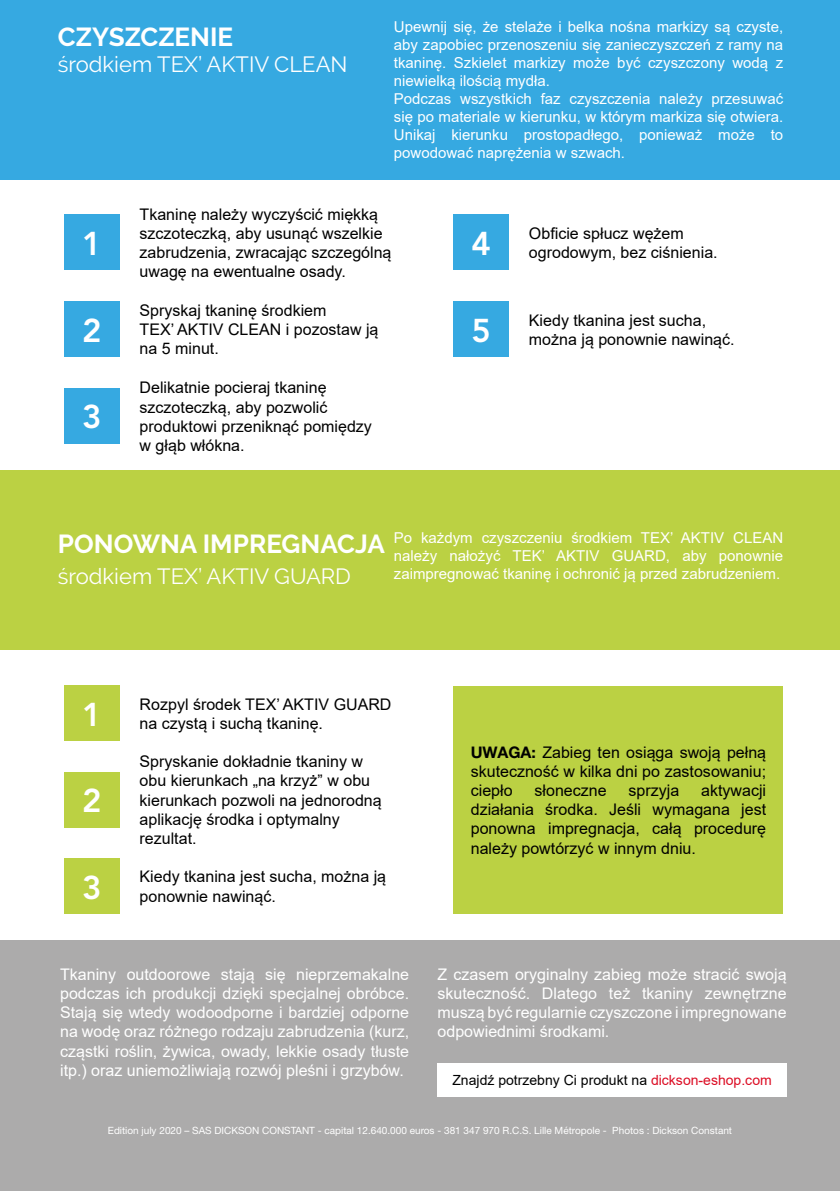
<style>
.page{position:relative;width:840px;height:1191px;background:#fff}
.page>*{position:absolute;margin:0;border:0;box-sizing:border-box;transform-origin:0 0}
.t1{font:800 32.8px "Avenir LT Std";color:#fff}
.t2{font:700 26px "Raleway";color:#fff}
.t3{font:22px "Raleway";color:#fff}
.t4{font:16px/19.2px "Arial";color:#000}
.t5{font:16px/19.2px "Arial";color:#fff;text-align:justify}
.t6{font:15px/18px "Arial";color:#fff}
.t7{font:14px "Arial";color:#000}
.t8{font:10px "Helvetica Neue LT Std";color:#fff}
.s1{font-family:"Helvetica Neue LT Std";font-weight:700}
.s2{color:#dc0c23}
</style>
<div class="page">
<div style="left:0;top:941px;width:839px;height:250px;background:#acabab"></div>
<div style="left:0;top:0;width:839px;height:180px;background:#36a9e1"></div>
<div style="left:0;top:470px;width:839px;height:180px;background:#bbd143"></div>
<div style="left:64px;top:215px;width:55px;height:55px;background:#36a9e1"></div>
<div style="left:453px;top:215px;width:55px;height:55px;background:#36a9e1"></div>
<div style="left:64px;top:302px;width:55px;height:55px;background:#36a9e1"></div>
<div style="left:453px;top:302px;width:55px;height:55px;background:#36a9e1"></div>
<div style="left:64px;top:388px;width:55px;height:55px;background:#36a9e1"></div>
<div style="left:453px;top:686px;width:329px;height:227px;background:#bbd143"></div>
<div style="left:64px;top:686px;width:55px;height:55px;background:#bbd143"></div>
<div style="left:64px;top:772px;width:55px;height:55px;background:#bbd143"></div>
<div style="left:64px;top:858px;width:55px;height:55px;background:#bbd143"></div>
<div style="left:437px;top:1063px;width:349px;height:33px;background:#fff"></div>
<h2 class="t2" style="left:58px;top:22px;width:177px">CZYSZCZENIE</h2>
<h3 class="t3" style="left:58px;top:52px;width:291px">środkiem TEX’ AKTIV CLEAN</h3>
<p class="t6" style="left:393px;top:18px;width:390px">Upewnij się, że stelaże i belka nośna markizy są czyste, aby zapobiec przenoszeniu się zanieczyszczeń z ramy na tkaninę. Szkielet markizy może być czyszczony wodą z niewielką ilością mydła.<br>Podczas wszystkich faz czyszczenia należy przesuwać się po materiale w kierunku, w którym markiza się otwiera.<br>Unikaj kierunku prostopadłego, ponieważ może to powodować naprężenia w szwach.</p>
<p class="t4" style="left:139px;top:204px;width:253px">Tkaninę należy wyczyścić miękką szczoteczką, aby usunąć wszelkie zabrudzenia, zwracając szczególną uwagę na ewentualne osady.</p>
<h1 class="t1" style="left:82px;top:224px;width:21px">1</h1>
<h1 class="t1" style="left:471px;top:224px;width:21px">4</h1>
<p class="t4" style="left:528px;top:223px;width:190px">Obficie spłucz wężem ogrodowym, bez ciśnienia.</p>
<p class="t4" style="left:139px;top:300px;width:240px">Spryskaj tkaninę środkiem<br>TEX’ AKTIV CLEAN i pozostaw ją na 5 minut.</p>
<p class="t4" style="left:528px;top:310px;width:207px">Kiedy tkanina jest sucha, można ją ponownie nawinąć.</p>
<p class="t4" style="left:139px;top:378px;width:234px">Delikatnie pocieraj tkaninę szczoteczką, aby pozwolić produktowi przeniknąć pomiędzy w głąb włókna.</p>
<h1 class="t1" style="left:82px;top:311px;width:21px">2</h1>
<h1 class="t1" style="left:471px;top:311px;width:21px">5</h1>
<h1 class="t1" style="left:82px;top:397px;width:21px">3</h1>
<h2 class="t2" style="left:58px;top:528px;width:328px">PONOWNA IMPREGNACJA</h2>
<h3 class="t3" style="left:58px;top:563px;width:294px">środkiem TEX’ AKTIV GUARD</h3>
<p class="t6" style="left:393px;top:529px;width:390px;text-align:justify">Po każdym czyszczeniu środkiem TEX’ AKTIV CLEAN należy nałożyć TEK’ AKTIV GUARD, aby ponownie zaimpregnować tkaninę i ochronić ją przed zabrudzeniem.</p>
<h1 class="t1" style="left:82px;top:695px;width:21px">1</h1>
<h1 class="t1" style="left:82px;top:781px;width:21px">2</h1>
<h1 class="t1" style="left:82px;top:867px;width:21px">3</h1>
<p class="t4" style="left:139px;top:694px;width:253px">Rozpyl środek TEX’ AKTIV GUARD na czystą i suchą tkaninę.</p>
<p class="t4" style="left:139px;top:752px;width:243px">Spryskanie dokładnie tkaniny w obu kierunkach „na krzyż” w obu kierunkach pozwoli na jednorodną aplikację środka i optymalny rezultat.</p>
<p class="t4" style="left:139px;top:867px;width:248px">Kiedy tkanina jest sucha, można ją ponownie nawinąć.</p>
<p class="t4" style="left:470px;top:742px;width:297px;text-align:justify"><span class="s1">UWAGA:</span> Zabieg ten osiąga swoją pełną skuteczność w kilka dni po zastosowaniu; ciepło</p>
<p class="t4" style="left:470px;top:780px;width:297px;text-align:justify;text-indent:230px">aktywacji działania środka. Jeśli wymagana jest ponowna impregnacja, całą procedurę należy powtórzyć w innym dniu.</p>
<p class="t4" style="left:534px;top:780px;width:74px">słoneczne</p>
<p class="t4" style="left:628px;top:780px;width:52px">sprzyja</p>
<p class="t5" style="left:60px;top:964px;width:350px">Tkaniny outdoorowe stają się nieprzemakalne podczas ich produkcji dzięki specjalnej obróbce.<br>Stają się wtedy wodoodporne i bardziej odporne na wodę oraz różnego rodzaju zabrudzenia (kurz, cząstki roślin, żywica, owady, lekkie osady tłuste itp.) oraz uniemożliwiają rozwój pleśni i grzybów.</p>
<p class="t5" style="left:437px;top:964px;width:350px">Z czasem oryginalny zabieg może stracić swoją skuteczność. Dlatego też tkaniny zewnętrzne muszą być regularnie czyszczone i impregnowane odpowiednimi środkami.</p>
<p class="t7" style="left:452px;top:1070px;width:321px">Znajdź potrzebny Ci produkt na <span class="s2">dickson-eshop.com</span></p>
<p class="t8" style="left:108px;top:1124px;width:625px">Edition july 2020 – SAS DICKSON CONSTANT - capital 12.640.000 euros - 381 347 970 R.C.S. Lille Métropole - Photos : Dickson Constant</p>
</div>
